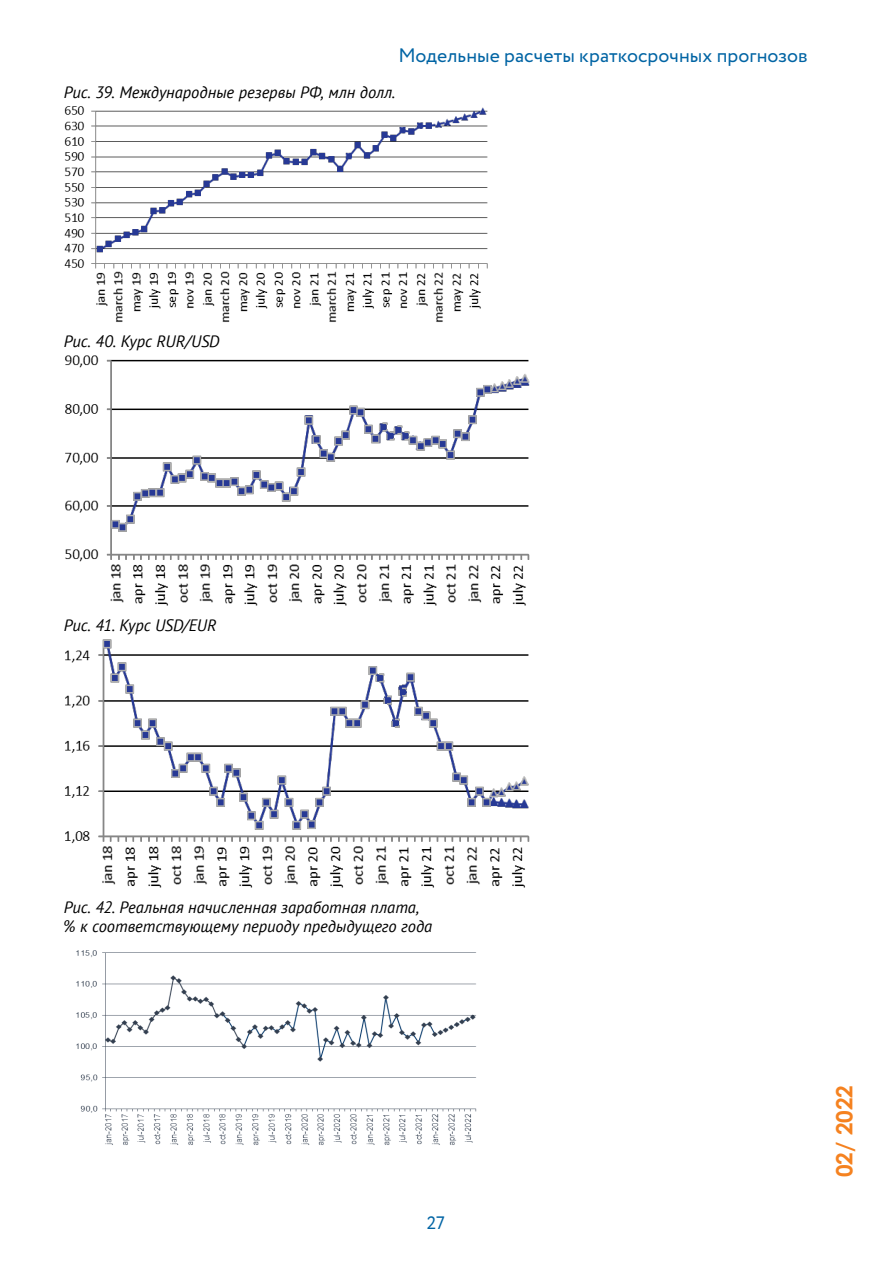
<style>
.page{position:relative;width:893px;height:1263px;background:#fff}
.page>*{position:absolute;margin:0;border:0;box-sizing:border-box;transform-origin:0 0}
.t1{font:700 22.5px "Century Gothic";color:#f58220}
.t2{font:19.5px "Circe";letter-spacing:.005em;color:#0064a4}
.t3{font:18px "Circe";color:#0064a4}
.t4{font:italic 16.5px/19.8px "PT Sans";color:#000}
</style>
<div class="page">
<img style="left:64px;top:106px;width:424px;height:216px">
<img style="left:65px;top:355px;width:465px;height:251px">
<img style="left:65px;top:639px;width:465px;height:249px">
<img style="left:76px;top:950px;width:401px;height:195px">
<p class="t2" style="left:398px;top:43px;width:411px">Модельные расчеты краткосрочных прогнозов</p>
<p class="t4" style="left:64px;top:82px;width:333px">Рис. 39. Международные резервы РФ, млн долл.</p>
<p class="t4" style="left:64px;top:331px;width:157px">Рис. 40. Курс RUR/USD</p>
<p class="t4" style="left:64px;top:614px;width:154px">Рис. 41. Курс USD/EUR</p>
<p class="t4" style="left:64px;top:896px;width:370px">Рис. 42. Реальная начисленная заработная плата, % к соответствующему периоду предыдущего года</p>
<p class="t3" style="left:427px;top:1211px;width:19px">27</p>
<h1 class="t1" style="left:827px;top:1177px;width:94px;rotate:-90deg">02/ 2022</h1>
</div>
